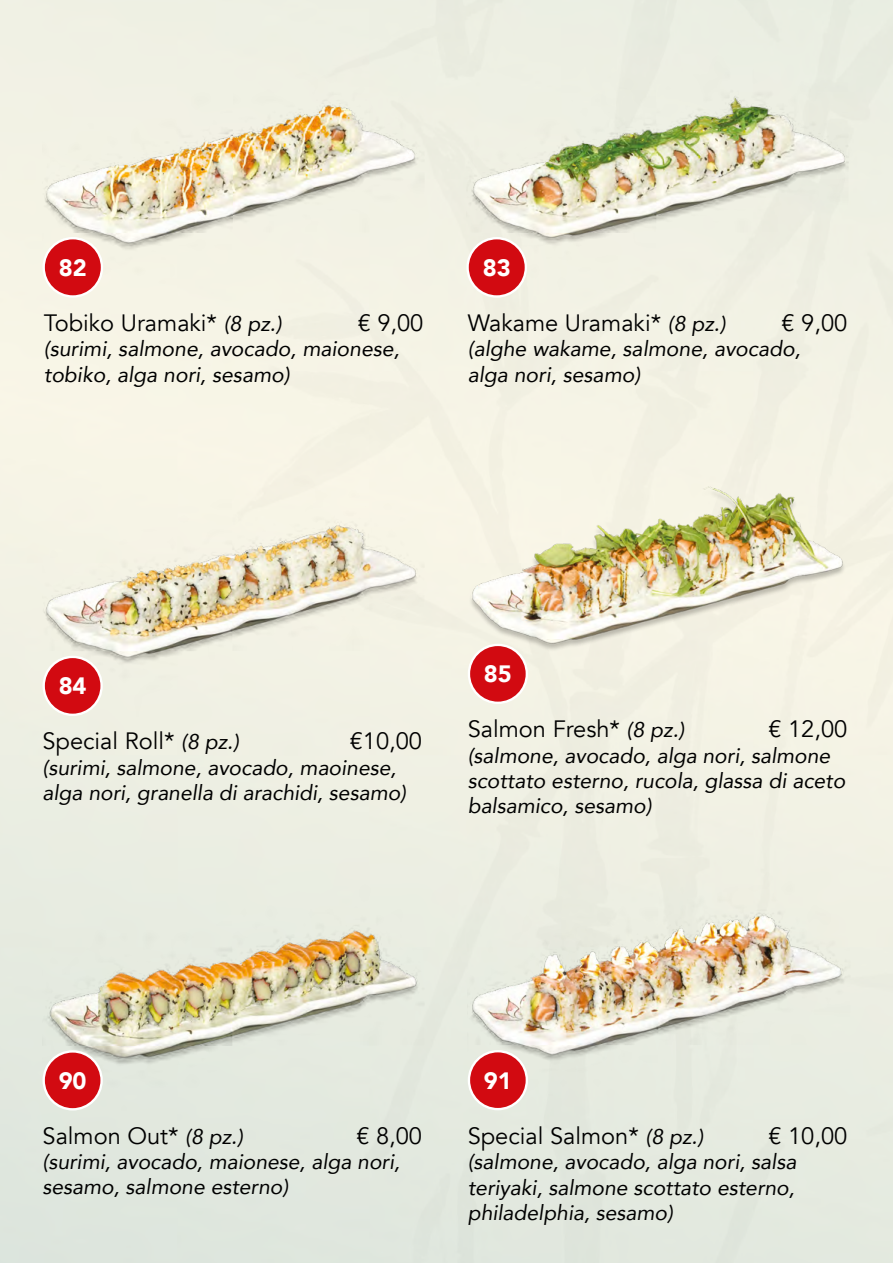
<style>
.page{position:relative;width:893px;height:1263px;background:#fff}
.page>*{position:absolute;margin:0;border:0;box-sizing:border-box;transform-origin:0 0}
.t1{font:23.7px "Avenir";color:#000}
.t2{font:900 23.7px "Avenir";color:#fff}
.t3{font:italic 21.3px/25.5px "Avenir";color:#000}
.t4{font:italic 21.15px/25.3px "Avenir";color:#000}
.s1{font-style:italic;font-size:21.3px}
.s2{font-size:21.3px}
</style>
<div class="page">
<img style="left:43px;top:43px;width:382px;height:255px">
<div style="left:44px;top:238px;width:58px;height:58px;background:#d20a11;border-radius:50%"></div>
<div style="left:43px;top:237px;width:60px;height:61px;border:2px solid #fff;border-radius:50%"></div>
<img style="left:466px;top:43px;width:383px;height:255px">
<div style="left:468px;top:238px;width:58px;height:58px;background:#d20a11;border-radius:50%"></div>
<div style="left:466px;top:237px;width:61px;height:61px;border:2px solid #fff;border-radius:50%"></div>
<img style="left:43px;top:461px;width:382px;height:255px">
<div style="left:44px;top:657px;width:58px;height:58px;background:#d20a11;border-radius:50%"></div>
<div style="left:43px;top:656px;width:60px;height:60px;border:2px solid #fff;border-radius:50%"></div>
<img style="left:468px;top:449px;width:382px;height:255px">
<div style="left:469px;top:645px;width:58px;height:58px;background:#d20a11;border-radius:50%"></div>
<div style="left:468px;top:644px;width:60px;height:60px;border:2px solid #fff;border-radius:50%"></div>
<img style="left:43px;top:855px;width:382px;height:255px">
<div style="left:44px;top:1051px;width:58px;height:58px;background:#d20a11;border-radius:50%"></div>
<div style="left:43px;top:1050px;width:60px;height:60px;border:2px solid #fff;border-radius:50%"></div>
<img style="left:468px;top:855px;width:382px;height:255px">
<div style="left:469px;top:1051px;width:58px;height:58px;background:#d20a11;border-radius:50%"></div>
<div style="left:468px;top:1050px;width:60px;height:60px;border:2px solid #fff;border-radius:50%"></div>
<p class="t2" style="left:59px;top:247px;width:29px">82</p>
<p class="t1" style="left:44px;top:309px;width:239px">Tobiko Uramaki* <span class="s1">(8 pz.)</span></p>
<p class="t1" style="left:358px;top:309px;width:67px">€ 9,00</p>
<p class="t3" style="left:44px;top:336px;width:357px">(surimi, salmone, avocado, maionese, tobiko, alga nori, sesamo)</p>
<p class="t2" style="left:483px;top:247px;width:29px">83</p>
<p class="t1" style="left:468px;top:309px;width:259px">Wakame Uramaki* <span class="s1">(8 pz.)</span></p>
<p class="t1" style="left:782px;top:309px;width:67px">€ 9,00</p>
<p class="t3" style="left:468px;top:336px;width:334px">(alghe wakame, salmone, avocado, alga nori, sesamo)</p>
<p class="t2" style="left:59px;top:666px;width:29px">84</p>
<p class="t1" style="left:43px;top:727px;width:198px">Special Roll* <span class="s1">(8 pz.)</span></p>
<p class="t1" style="left:350px;top:727px;width:74px">€10,00</p>
<p class="t4" style="left:43px;top:754px;width:365px">(surimi, salmone, avocado, maoinese, alga nori, granella di arachidi, sesamo)</p>
<p class="t2" style="left:484px;top:654px;width:29px">85</p>
<p class="t1" style="left:468px;top:715px;width:218px">Salmon Fresh* <span class="s1">(8 pz.)</span></p>
<p class="t1" style="left:768px;top:715px;width:80px">€ 12,00</p>
<p class="t4" style="left:468px;top:742px;width:379px">(salmone, avocado, alga nori, salmone scottato esterno, rucola, glassa di aceto balsamico, sesamo)</p>
<p class="t2" style="left:59px;top:1060px;width:29px">90</p>
<p class="t2" style="left:484px;top:1060px;width:29px">91</p>
<p class="t1" style="left:468px;top:1121px;width:237px">Special Salmon* <span class="s1">(8 pz.)</span></p>
<p class="t1" style="left:768px;top:1121px;width:80px">€ 10,00</p>
<p class="t4" style="left:468px;top:1149px;width:330px;text-align:justify">(salmone, avocado, alga nori, <span class="s2">salsa teriyaki,</span> salmone scottato esterno, philadelphia, sesamo)</p>
<p class="t1" style="left:43px;top:1121px;width:202px">Salmon Out* <span class="s1">(8 pz.)</span></p>
<p class="t1" style="left:356px;top:1121px;width:67px">€ 8,00</p>
<p class="t4" style="left:43px;top:1149px;width:359px">(surimi, avocado, maionese, alga nori, sesamo, salmone esterno)</p>
</div>
